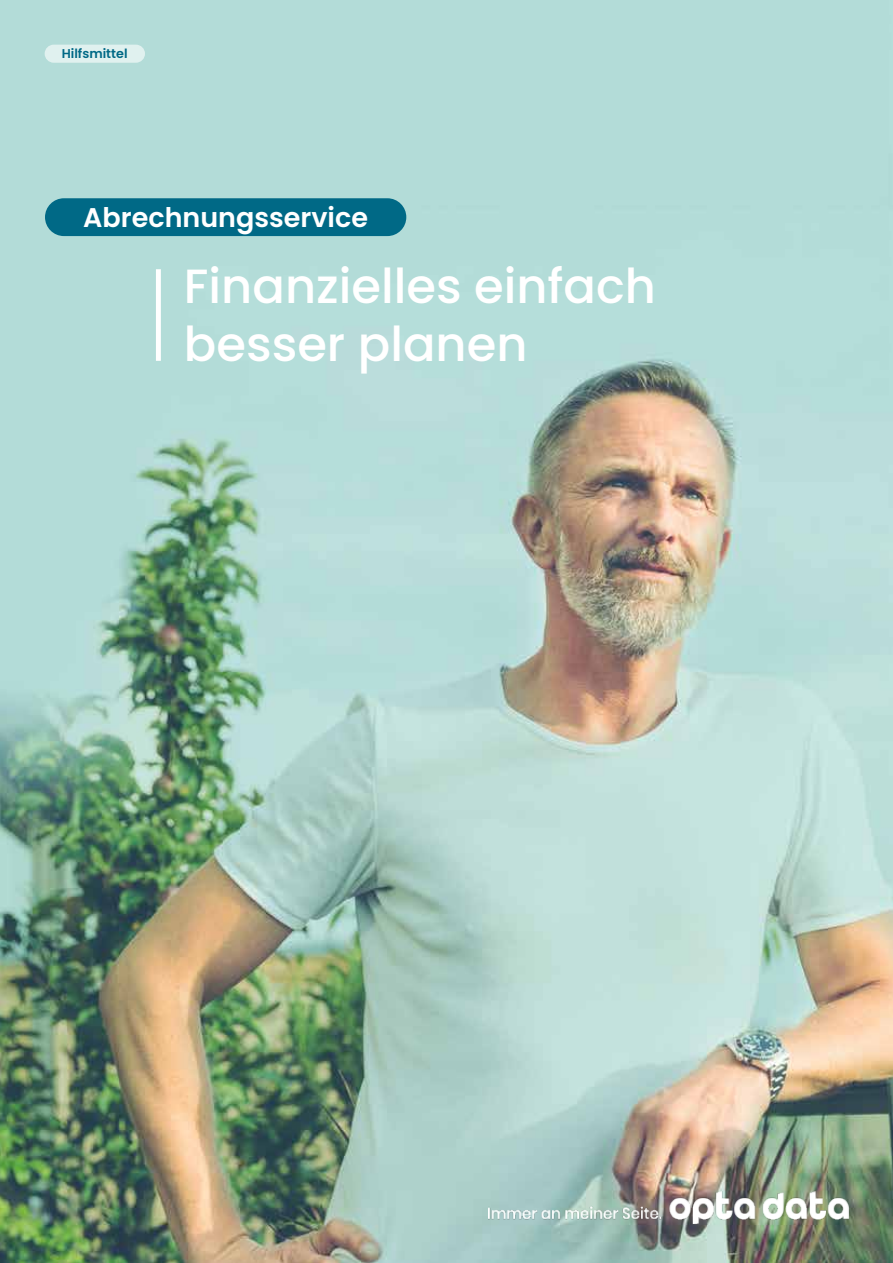
<style>
.page{position:relative;width:893px;height:1263px;background:#fff}
.page>*{position:absolute;margin:0;border:0;box-sizing:border-box;transform-origin:0 0}
.t1{font:500 48px/57.6px "Poppins";color:#fff}
.t2{font:600 27px "Poppins";color:#fff}
.t3{font:600 12.75px "Poppins";color:#006986}
</style>
<div class="page">
<img style="left:0;top:0;width:893px;height:1263px">
<div style="left:156px;top:269px;width:5px;height:92px;background:#fff"></div>
<div style="left:45px;top:198px;width:361px;height:38px;background:#006986;border-radius:19px"></div>
<img style="left:489px;top:1192px;width:359px;height:32px">
<div style="left:45px;top:45px;width:100px;height:18px;background:#e0f1ef;border-radius:9px"></div>
<p class="t3" style="left:62px;top:46px;width:67px">Hilfsmittel</p>
<p class="t2" style="left:83px;top:201px;width:286px">Abrechnungsservice</p>
<p class="t1" style="left:184px;top:258px;width:474px">Finanzielles einfach besser planen</p>
</div>
